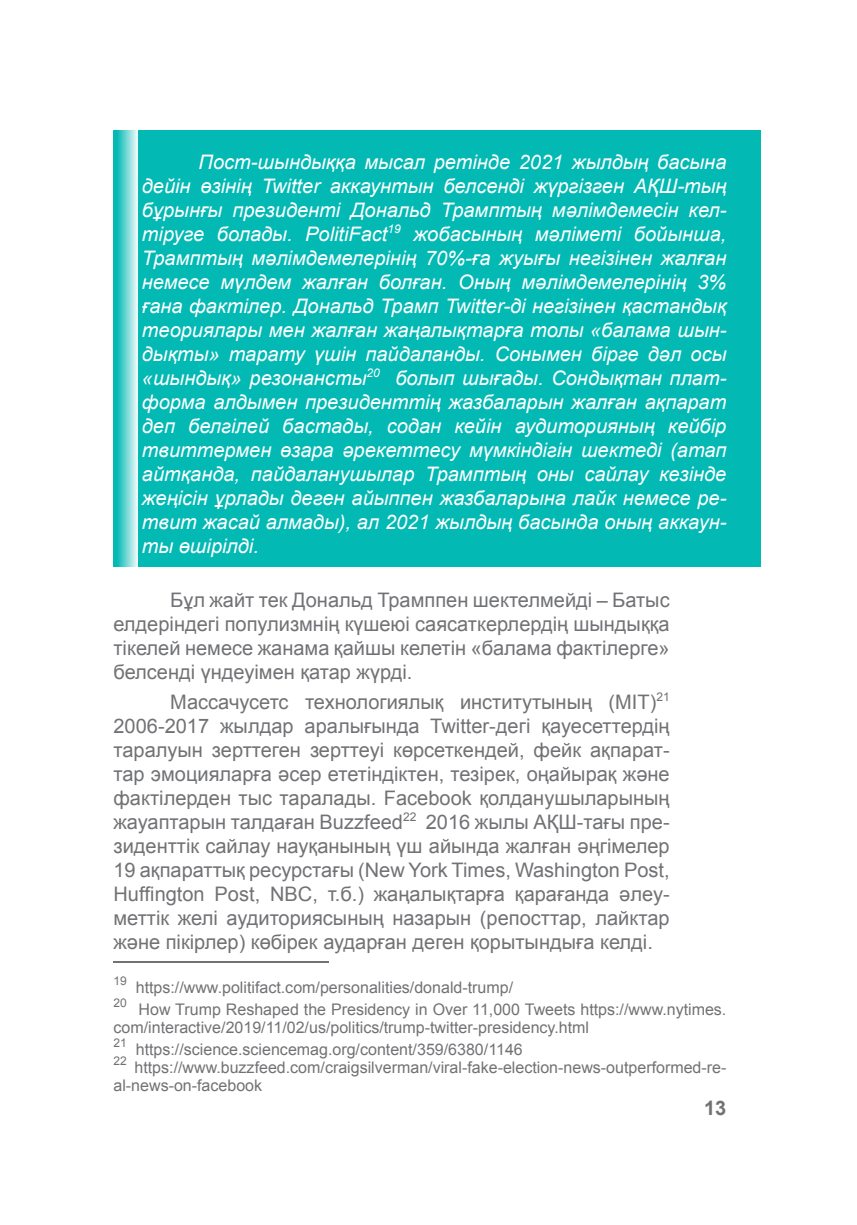
<style>
.page{position:relative;width:857px;height:1225px;background:#fff}
.page>*{position:absolute;margin:0;border:0;box-sizing:border-box;transform-origin:0 0}
.t1{font:italic 20px/24px "Arial";color:#fff;text-align:justify}
.t2{font:20px/24px "Arial";color:#717275;text-align:justify}
.t3{font:700 20px "Arial";color:#717275}
.t4{font:16px/18px "Arial";color:#717275}
.t5{font:12px "Arial";color:#717275}
.s1{font-style:italic;font-size:20px;color:#fff}
</style>
<div class="page">
<div style="left:138px;top:130px;width:622px;height:437px;background:#03b9b4"></div>
<svg style="left:113px;top:130px;width:25px;height:437px;background:#68d4d2"></svg>
<hr style="left:113px;top:961px;width:216px;height:1px;background:#717275">
<p class="t1" style="left:142px;top:150px;width:585px;text-indent:57px">Пост-шындыққа мысал ретінде 2021 жылдың басына дейін өзінің Twitter аккаунтын белсенді жүргізген АҚШ-тың бұрынғы президенті Дональд Трамптың мәлімдемесін кел&shy;тіруге болады. PolitiFact<sup>19</sup> жобасының мәліметі бойынша, Трамптың мәлімдемелерінің 70%-ға жуығы негізінен жалған немесе мүлдем жалған болған. Оның мәлімдемелерінің 3% ғана фактілер. Дональд Трамп Twitter-ді негізінен қастандық теориялары мен жалған жаңалықтарға толы «балама шын&shy;дықты» тарату үшін пайдаланды. Сонымен бірге дәл осы «шындық» резонансты<sup>20</sup> болып шығады. Сондықтан плат&shy;форма алдымен президенттің жазбаларын жалған ақпарат деп белгілей бастады, содан кейін аудиторияның кейбір твиттермен өзара әрекеттесу мүмкіндігін шектеді (атап айтқанда, пайдаланушылар Трамптың оны сайлау кезінде жеңісін ұрлады деген айыппен жазбаларына лайк немесе ре&shy;твит жасай алмады), ал 2021 жылдың басында оның аккаун&shy;ты өшірілді.</p>
<p class="t2" style="left:113px;top:588px;width:557px;text-indent:57px">Бұл жайт тек Дональд Трамппен шектелмейді – Батыс елдеріндегі популизмнің күшеюі саясаткерлердің шындыққа тікелей немесе жанама қайшы келетін «балама фактілерге» белсенді үндеуімен қатар жүрді.</p>
<p class="t2" style="left:113px;top:689px;width:557px;text-indent:57px">Массачусетс технологиялық институтының (MIT)<sup>21<br></sup>2006-2017 жылдар аралығында Twitter-дегі қауесеттердің таралуын зерттеген зерттеуі көрсеткендей, фейк ақпарат&shy;тар эмоцияларға әсер ететіндіктен, тезірек, оңайырақ және фактілерден тыс таралады. Facebook қолданушыларының жауаптарын талдаған Buzzfeed<sup>22</sup> 2016 жылы АҚШ-тағы пре&shy;зиденттік сайлау науқанының үш айында жалған әңгімелер 19 ақпараттық ресурстағы (New York Times, Washington Post, Huffington Post, NBC, т.б.) жаңалықтарға қарағанда әлеу&shy;меттік желі аудиториясының назарын (репосттар, лайктар және пікірлер) көбірек аударған деген қорытындыға келді.</p>
<p class="t5" style="left:113px;top:972px;width:15px">19</p>
<p class="t4" style="left:136px;top:978px;width:379px">https://www.politifact.com/personalities/donald-trump/</p>
<p class="t4" style="left:113px;top:1000px;width:614px"><sup>20</sup><span class="s1">.</span> How Trump Reshaped the Presidency in Over 11,000 Tweets https://www.nytimes. com/interactive/2019/11/02/us/politics/trump-twitter-presidency.html</p>
<p class="t5" style="left:113px;top:1034px;width:15px">21</p>
<p class="t4" style="left:136px;top:1040px;width:388px">https://science.sciencemag.org/content/359/6380/1146</p>
<p class="t5" style="left:113px;top:1052px;width:15px">22</p>
<p class="t4" style="left:113px;top:1058px;width:614px;text-indent:21px">https://www.buzzfeed.com/craigsilverman/viral-fake-election-news-outperformed-re&shy;al-news-on-facebook</p>
<p class="t3" style="left:703px;top:1094px;width:24px">13</p>
</div>
